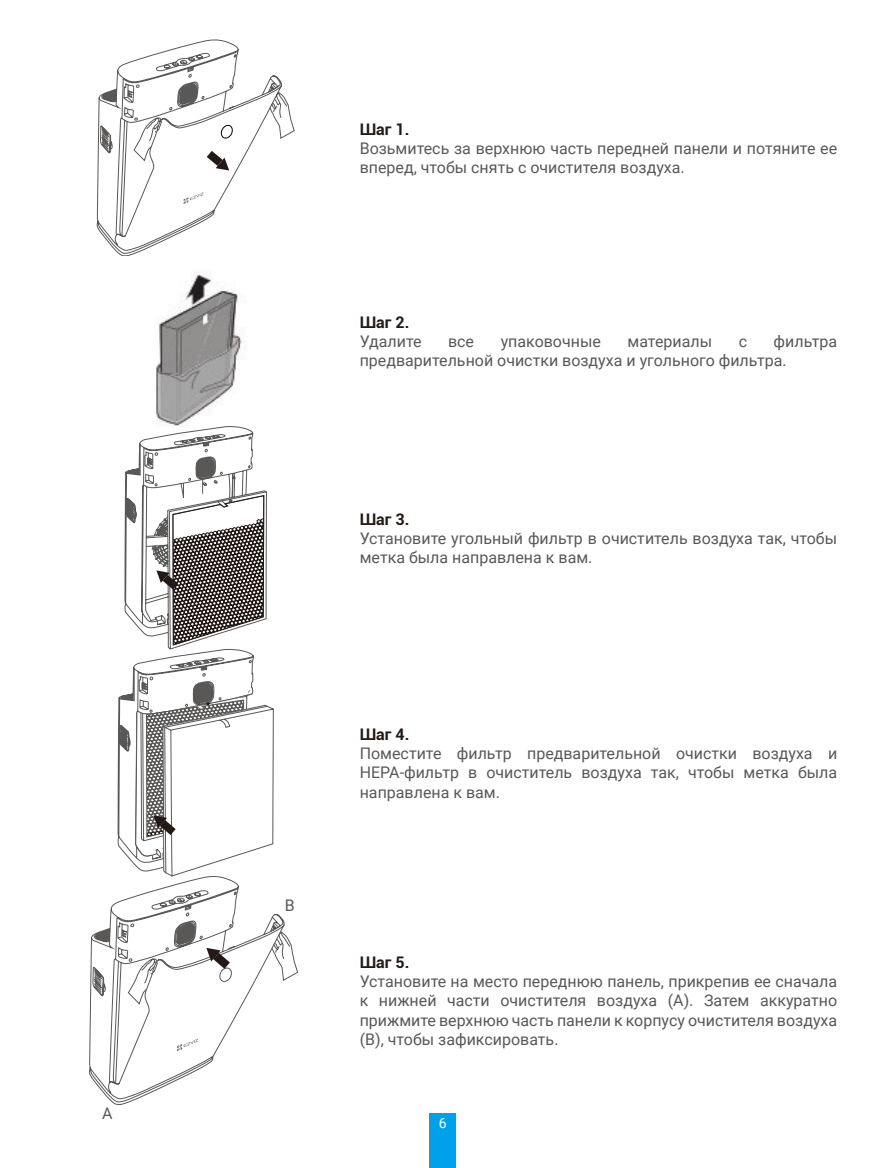
<style>
.page{position:relative;width:885px;height:1168px;background:#fff}
.page>*{position:absolute;margin:0;border:0;box-sizing:border-box;transform-origin:0 0}
.t1{font:16px/19.2px "Roboto";color:#595857}
.t2{font:700 16px "Roboto";color:#231916}
.t3{font:14px "Roboto";color:#fff}
</style>
<div class="page">
<div style="left:429px;top:1113px;width:27px;height:55px;background:#00a1e9"></div>
<svg style="left:96px;top:39px;width:199px;height:217px"></svg>
<svg style="left:207px;top:151px;width:22px;height:19px"></svg>
<svg style="left:220px;top:124px;width:13px;height:15px"></svg>
<svg style="left:183px;top:192px;width:21px;height:12px"></svg>
<img style="left:179px;top:272px;width:59px;height:36px">
<svg style="left:124px;top:308px;width:143px;height:270px"></svg>
<svg style="left:118px;top:578px;width:17px;height:288px"></svg>
<svg style="left:135px;top:496px;width:139px;height:378px"></svg>
<svg style="left:89px;top:874px;width:196px;height:231px"></svg>
<svg style="left:128px;top:931px;width:170px;height:74px"></svg>
<svg style="left:177px;top:1039px;width:21px;height:12px"></svg>
<p class="t1" style="left:102px;top:1103px;width:12px">A</p>
<p class="t1" style="left:285px;top:895px;width:11px">B</p>
<p class="t2" style="left:359px;top:118px;width:51px">Шаг 1.</p>
<p class="t1" style="left:359px;top:138px;width:479px">Возьмитесь за верхнюю часть передней панели и потяните ее вперед, чтобы снять с очистителя воздуха.</p>
<p class="t2" style="left:359px;top:311px;width:51px">Шаг 2.</p>
<p class="t1" style="left:359px;top:331px;width:63px">Удалите</p>
<p class="t1" style="left:448px;top:331px;width:27px">все</p>
<p class="t1" style="left:500px;top:331px;width:102px">упаковочные</p>
<p class="t1" style="left:627px;top:331px;width:86px">материалы</p>
<p class="t1" style="left:738px;top:331px;width:10px">с</p>
<p class="t1" style="left:359px;top:331px;width:479px;text-indent:414px">фильтра предварительной очистки воздуха и угольного фильтра.</p>
<p class="t2" style="left:359px;top:508px;width:51px">Шаг 3.</p>
<p class="t1" style="left:359px;top:528px;width:479px">Установите угольный фильтр в очиститель воздуха так, чтобы метка была направлена к вам.</p>
<p class="t2" style="left:359px;top:723px;width:51px">Шаг 4.</p>
<p class="t1" style="left:359px;top:743px;width:479px;text-align:justify">Поместите фильтр предварительной очистки воздуха и HEPA-фильтр в очиститель воздуха так, чтобы метка была направлена к вам.</p>
<p class="t2" style="left:359px;top:951px;width:51px">Шаг 5.</p>
<p class="t1" style="left:359px;top:971px;width:479px;text-align:justify">Установите на место переднюю панель, прикрепив ее сначала к нижней части очистителя воздуха (A). Затем аккуратно прижмите верхнюю часть панели к корпусу очистителя воздуха (B), чтобы зафиксировать.</p>
<p class="t3" style="left:439px;top:1113px;width:9px">6</p>
</div>
